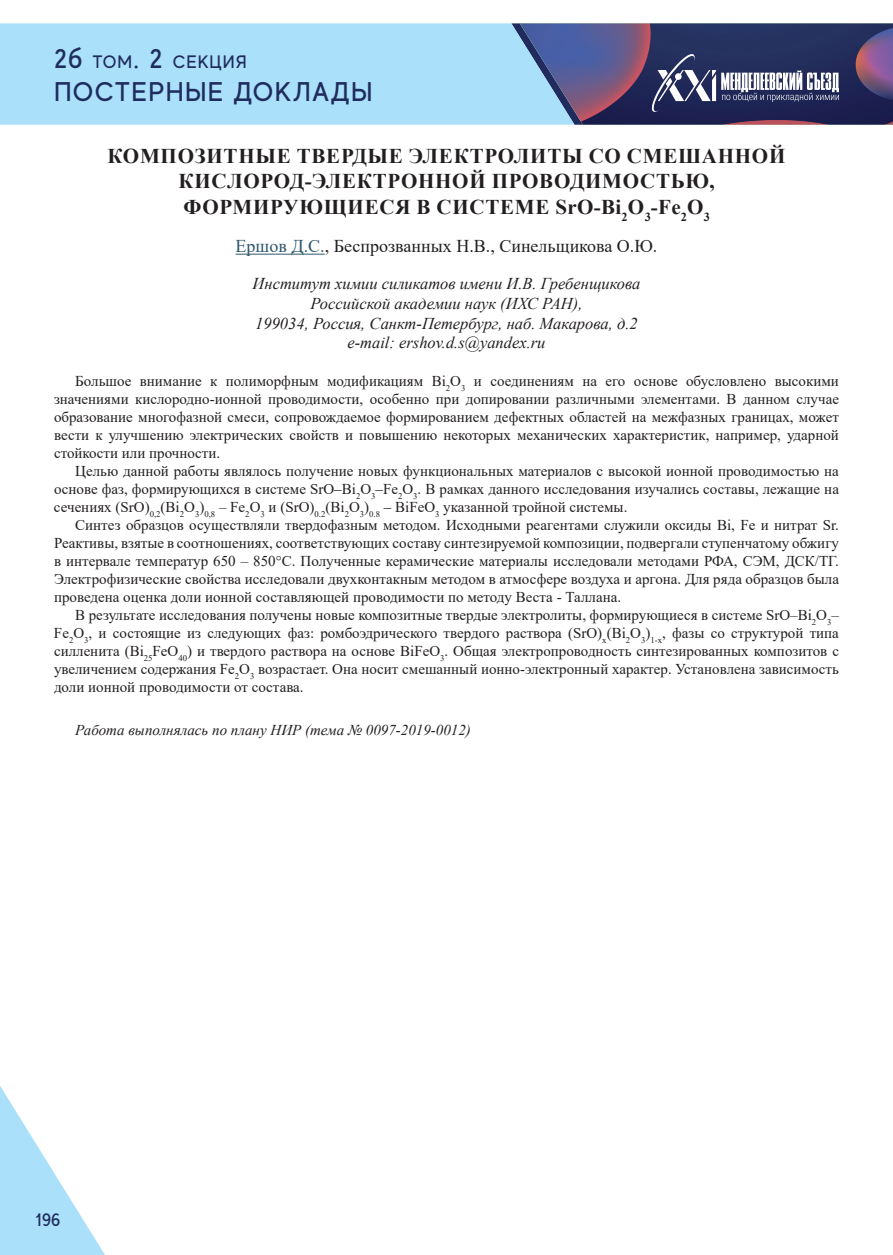
<style>
.page{position:relative;width:893px;height:1255px;background:#fff}
.page>*{position:absolute;margin:0;border:0;box-sizing:border-box;transform-origin:0 0}
.t1{font:500 27px "MADE Evolve Sans";letter-spacing:.05em;color:#1f2c5d}
.t2{font:700 21px/25.2px "Times New Roman";letter-spacing:.035em;color:#231f20;text-align:center}
.t3{font:18px "Times New Roman";color:#231f20}
.t4{font:500 18px "MADE Evolve Sans";letter-spacing:.05em;color:#1f2c5d}
.t5{font:italic 16.5px/19.8px "Times New Roman";color:#231f20;text-align:center}
.t6{font:15px/18px "Times New Roman";color:#231f20;text-align:justify}
.t7{font:italic 15px "Times New Roman";color:#231f20}
.s1{font-size:27px}
.s2{color:#2e576f}
</style>
<div class="page">
<div style="left:0;top:23px;width:511px;height:102px;background:#aae0f9"></div>
<svg style="left:0;top:1086px;width:105px;height:168px"></svg>
<svg style="left:511px;top:23px;width:382px;height:102px;background:#51557f"></svg>
<hr style="left:236px;top:254px;width:89px;height:1px;background:#2e576f">
<p class="t4" style="left:54px;top:51px;width:194px"><span class="s1">2б</span> ТОМ<span class="s1">. 2</span> СЕКЦИЯ</p>
<h1 class="t1" style="left:54px;top:74px;width:320px">ПОСТЕРНЫЕ ДОКЛАДЫ</h1>
<h2 class="t2" style="left:108px;top:143px;width:679px">КОМПОЗИТНЫЕ ТВЕРДЫЕ ЭЛЕКТРОЛИТЫ СО СМЕШАННОЙ<br>КИСЛОРОД-ЭЛЕКТРОННОЙ ПРОВОДИМОСТЬЮ,<br>ФОРМИРУЮЩИЕСЯ В СИСТЕМЕ SrO-Bi<sub>2</sub>O<sub>3</sub>-Fe<sub>2</sub>O<sub>3</sub></h2>
<p class="t3" style="left:236px;top:233px;width:423px"><span class="s2">Ершов Д.С.</span>, Беспрозванных Н.В., Синельщикова О.Ю.</p>
<p class="t5" style="left:253px;top:273px;width:389px">Институт химии силикатов имени И.В. Гребенщикова Российской академии наук (ИХС РАН),<br>199034, Россия, Санкт-Петербург, наб. Макарова, д.2 e-mail: ershov.d.s@yandex.ru</p>
<p class="t6" style="left:54px;top:372px;width:786px;text-indent:21px">Большое внимание к полиморфным модификациям Bi<sub>2</sub>O<sub>3</sub> и соединениям на его основе обусловлено высокими значениями кислородно-ионной проводимости, особенно при допировании различными элементами. В данном случае образование многофазной смеси, сопровождаемое формированием дефектных областей на межфазных границах, может вести к улучшению электрических свойств и повышению некоторых механических характеристик, например, ударной стойкости или прочности.</p>
<p class="t6" style="left:54px;top:462px;width:786px;text-indent:21px">Целью данной работы являлось получение новых функциональных материалов с высокой ионной проводимостью на основе фаз, формирующихся в системе SrO‒Bi<sub>2</sub>O<sub>3</sub>‒Fe<sub>2</sub>O<sub>3</sub>. В рамках данного исследования изучались составы, лежащие на сечениях (SrO)<sub>0,2</sub>(Bi<sub>2</sub>O<sub>3</sub>)<sub>0,8</sub> – Fe<sub>2</sub>O<sub>3</sub> и (SrO)<sub>0.2</sub>(Bi<sub>2</sub>O<sub>3</sub>)<sub>0.8</sub> ‒ BiFeO<sub>3</sub> указанной тройной системы.</p>
<p class="t6" style="left:54px;top:516px;width:786px;text-indent:21px">Синтез образцов осуществляли твердофазным методом. Исходными реагентами служили оксиды Bi, Fe и нитрат Sr.<br>Реактивы, взятые в соотношениях, соответствующих составу синтезируемой композиции, подвергали ступенчатому обжигу в интервале температур 650 – 850°С. Полученные керамические материалы исследовали методами РФА, СЭМ, ДСК/ТГ.<br>Электрофизические свойства исследовали двухконтакным методом в атмосфере воздуха и аргона. Для ряда образцов была проведена оценка доли ионной составляющей проводимости по методу Веста - Таллана.</p>
<p class="t6" style="left:54px;top:606px;width:786px;text-indent:21px">В результате исследования получены новые композитные твердые электролиты, формирующиеся в системе SrO–Bi<sub>2</sub>O<sub>3</sub>– Fe<sub>2</sub>O<sub>3</sub>, и состоящие из следующих фаз: ромбоэдрического твердого раствора (SrO)<sub>x</sub>(Bi<sub>2</sub>O<sub>3</sub>)<sub>1-x</sub>, фазы со структурой типа силленита (Bi<sub>25</sub>FeO<sub>40</sub>) и твердого раствора на основе BiFeO<sub>3</sub>. Общая электропроводность синтезированных композитов с увеличением содержания Fe<sub>2</sub>O<sub>3</sub> возрастает. Она носит смешанный ионно-электронный характер. Установлена зависимость доли ионной проводимости от состава.</p>
<p class="t7" style="left:75px;top:719px;width:397px">Работа выполнялась по плану НИР (тема № 0097-2019-0012)</p>
<p class="t4" style="left:35px;top:1208px;width:27px">196</p>
</div>
